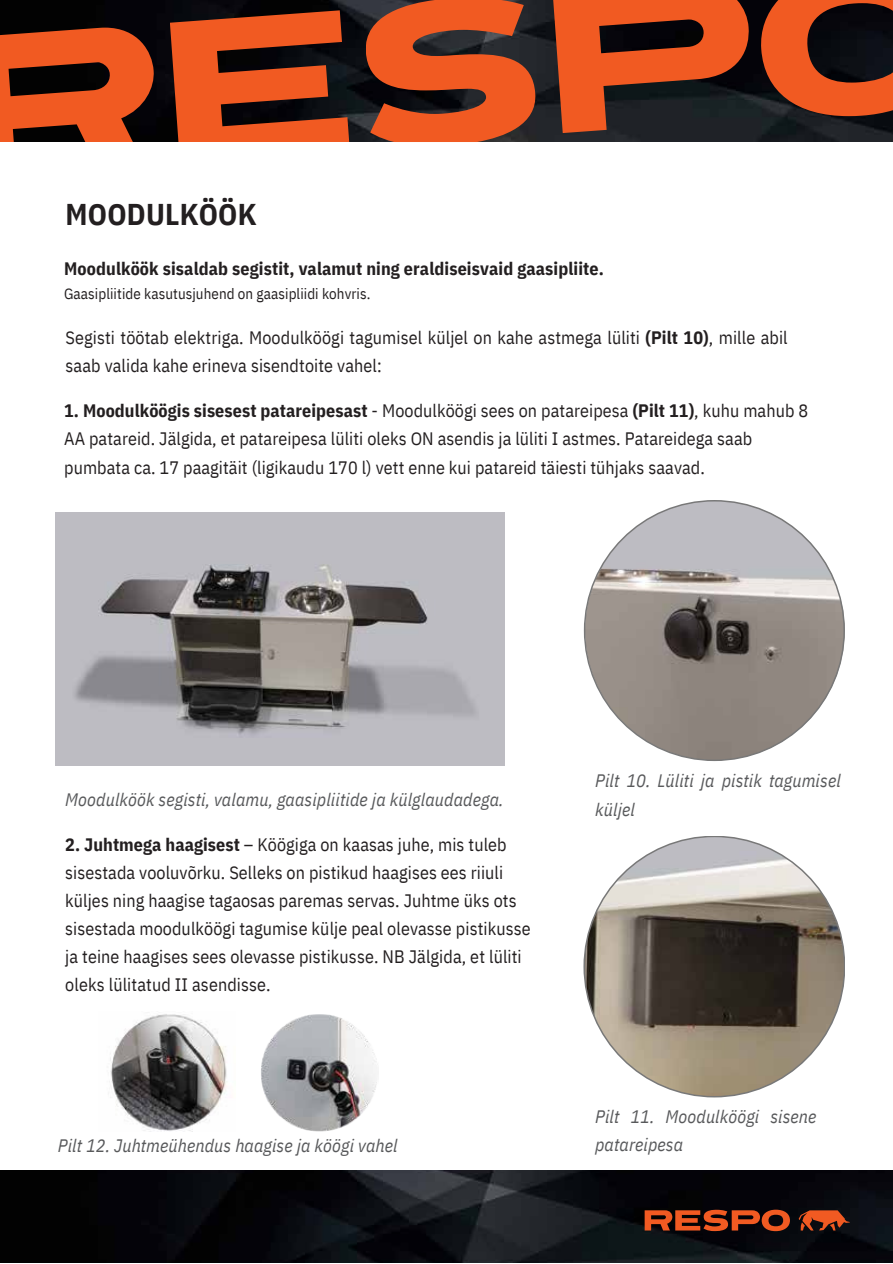
<style>
.page{position:relative;width:893px;height:1264px;background:#fff}
.page>*{position:absolute;margin:0;border:0;box-sizing:border-box;transform-origin:0 0}
.t1{font:700 30px "IBM Plex Sans Cond";letter-spacing:.005em;color:#231f20}
.t2{font:18px/28.2px "IBM Plex Sans Cond";letter-spacing:.005em;color:#231f20}
.t3{font:italic 18px/28.2px "IBM Plex Sans Cond";letter-spacing:.005em;color:#58595b}
.t4{font:700 18px "IBM Plex Sans Cond";letter-spacing:.005em;color:#231f20}
.t5{font:15px "IBM Plex Sans Cond";letter-spacing:.005em;color:#231f20}
.s1{font-weight:700}
</style>
<div class="page">
<img style="left:0;top:0;width:892px;height:142px">
<svg style="left:0;top:28px;width:154px;height:114px;background:#a53e18"></svg>
<svg style="left:170px;top:10px;width:179px;height:132px;background:#9f3d1a"></svg>
<svg style="left:366px;top:0;width:169px;height:142px;background:#a94623"></svg>
<svg style="left:759px;top:0;width:133px;height:116px;background:#80341a"></svg>
<svg style="left:553px;top:0;width:197px;height:133px;background:#8d3b1e"></svg>
<img style="left:0;top:1170px;width:892px;height:92px">
<svg style="left:798px;top:1210px;width:51px;height:20px"></svg>
<svg style="left:644px;top:1209px;width:145px;height:22px;background:#8a3416"></svg>
<img style="left:56px;top:512px;width:448px;height:253px">
<svg style="left:583px;top:500px;width:261px;height:261px"></svg>
<svg style="left:583px;top:836px;width:262px;height:261px"></svg>
<img style="left:109px;top:1014px;width:118px;height:116px">
<img style="left:261px;top:1014px;width:116px;height:117px">
<p class="t1" style="left:66px;top:194px;width:192px">MOODULKÖÖK</p>
<p class="t4" style="left:64px;top:257px;width:541px">Moodulköök sisaldab segistit, valamut ning eraldiseisvaid gaasipliite.</p>
<p class="t5" style="left:64px;top:284px;width:308px">Gaasipliitide kasutusjuhend on gaasipliidi kohvris.</p>
<p class="t2" style="left:66px;top:323px;width:723px">Segisti töötab elektriga. Moodulköögi tagumisel küljel on kahe astmega lüliti <span class="s1">(Pilt 10)</span>, mille abil saab valida kahe erineva sisendtoite vahel:</p>
<p class="t2" style="left:64px;top:396px;width:745px"><span class="s1">1. Moodulköögis sisesest patareipesast</span> - Moodulköögi sees on patareipesa <span class="s1">(Pilt 11)</span>, kuhu mahub 8<br>AA patareid. Jälgida, et patareipesa lüliti oleks ON asendis ja lüliti I astmes. Patareidega saab pumbata ca. 17 paagitäit (ligikaudu 170 l) vett enne kui patareid täiesti tühjaks saavad.</p>
<p class="t3" style="left:65px;top:784px;width:440px">Moodulköök segisti, valamu, gaasipliitide ja külglaudadega.</p>
<p class="t2" style="left:65px;top:829px;width:443px"><span class="s1">2. Juhtmega haagisest</span> – Köögiga on kaasas juhe, mis tuleb</p>
<p class="t2" style="left:65px;top:857px;width:439px">sisestada vooluvõrku. Selleks on pistikud haagises ees riiuli</p>
<p class="t2" style="left:65px;top:886px;width:453px">küljes ning haagise tagaosas paremas servas. Juhtme üks ots</p>
<p class="t2" style="left:65px;top:914px;width:467px">sisestada moodulköögi tagumise külje peal olevasse pistikusse</p>
<p class="t2" style="left:65px;top:942px;width:458px">ja teine haagises sees olevasse pistikusse. NB Jälgida, et lüliti</p>
<p class="t2" style="left:65px;top:970px;width:207px">oleks lülitatud II asendisse.</p>
<p class="t3" style="left:58px;top:1131px;width:341px">Pilt 12. Juhtmeühendus haagise ja köögi vahel</p>
<p class="t3" style="left:595px;top:766px;width:247px">Pilt 10. Lüliti ja pistik tagumisel küljel</p>
<p class="t3" style="left:595px;top:1101px;width:223px">Pilt 11. Moodulköögi sisene patareipesa</p>
</div>
